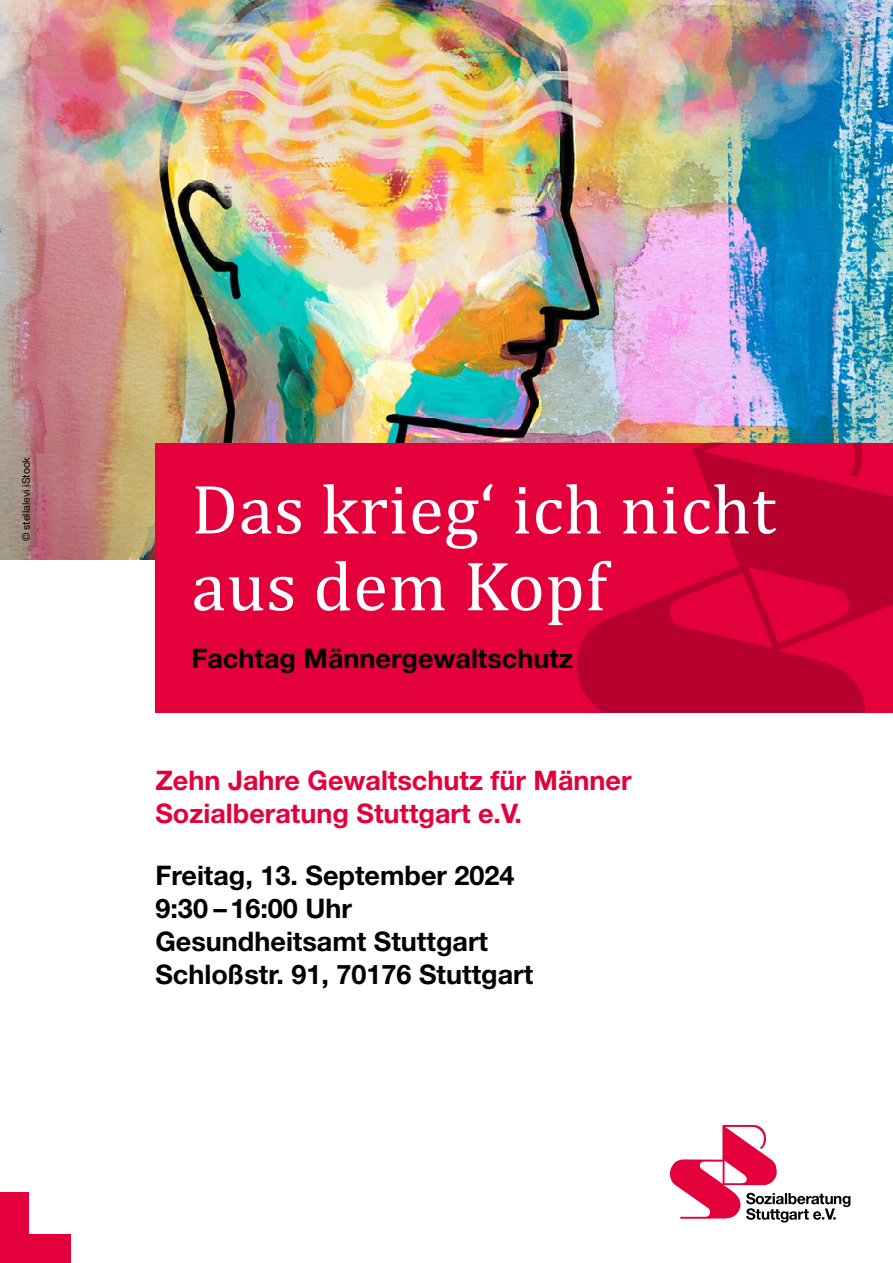
<style>
.page{position:relative;width:893px;height:1263px;background:#fff}
.page>*{position:absolute;margin:0;border:0;box-sizing:border-box;transform-origin:0 0}
.H0{font:70.5px/76.8px "Cambria";letter-spacing:.01em;color:#fff}
.t1{font:700 27px/33px "Helvetica Neue LT Pro";color:#000}
.t2{font:700 27px/33px "Helvetica Neue LT Pro";color:#e4003a}
.t3{font:10.5px "Helvetica Neue LT Pro";color:#000}
</style>
<div class="page">
<img style="left:0;top:0;width:893px;height:559px">
<svg style="left:670px;top:1125px;width:180px;height:97px"></svg>
<div style="left:155px;top:443px;width:738px;height:269px;background:#e4003a"></div>
<svg style="left:577px;top:443px;width:316px;height:269px"></svg>
<div style="left:0;top:1192px;width:29px;height:71px;background:#e4003a"></div>
<div style="left:0;top:1234px;width:71px;height:29px;background:#e4003a"></div>
<p class="t3" style="left:20px;top:541px;width:85px;rotate:-90deg">© stellalevi iStock</p>
<p class="H0" style="left:191px;top:471px;width:586px">Das krieg‘ ich nicht aus dem Kopf</p>
<h2 class="t1" style="left:191px;top:641px;width:383px">Fachtag Männergewaltschutz</h2>
<h2 class="t2" style="left:155px;top:763px;width:478px">Zehn Jahre Gewaltschutz für Männer<br>Sozialberatung Stuttgart e.V.</h2>
<h2 class="t1" style="left:155px;top:858px;width:379px">Freitag, 13. September 2024<br>9:30 –16:00 Uhr<br>Gesundheitsamt Stuttgart<br>Schloßstr. 91, 70176 Stuttgart</h2>
</div>
